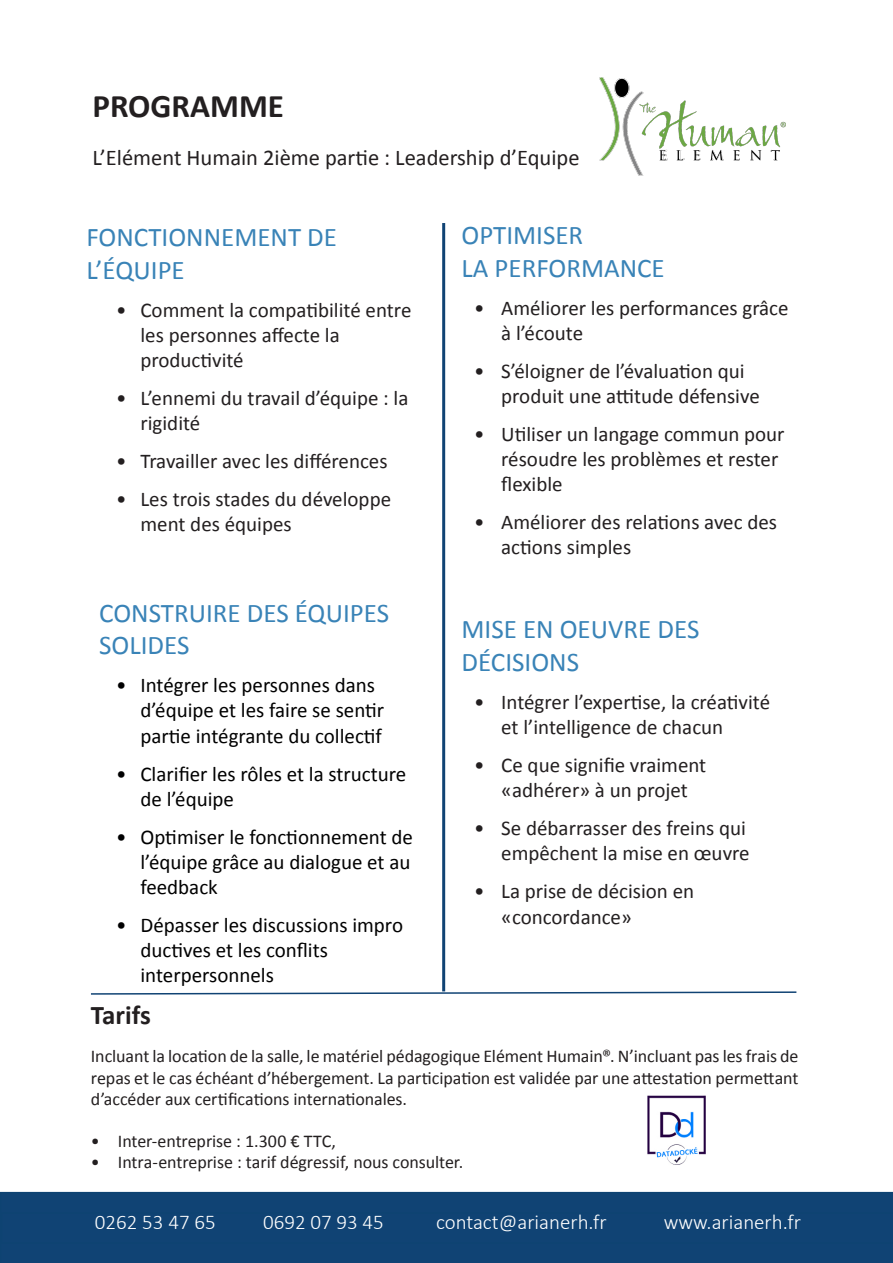
<style>
.page{position:relative;width:893px;height:1263px;background:#fff}
.page>*{position:absolute;margin:0;border:0;box-sizing:border-box;transform-origin:0 0}
.Corps_du_texte_-_gau{font:700 33px "Calibri";color:#231f20}
.t1{font:27px/32.4px "Calibri";color:#3983b7}
.Corps_du_texte_-_gau-2{font:700 27px "Calibri";color:#231f20}
.Corps_du_texte_-_gau-3{font:22.5px "Calibri";color:#231f20}
.t2{font:21px/25.2px "Calibri";color:#231f20}
.t3{font:21px/25.2px "Calibri";color:#000001}
.Liste_à_puces{font:300 21px "Calibri";color:#fff}
.Corps_du_texte_-_gau-4{font:18px/21.6px "Calibri";letter-spacing:-.005em;color:#231f20;text-align:justify}
</style>
<div class="page">
<div style="left:0;top:1192px;width:893px;height:71px;background:#104374"></div>
<div style="left:1px;top:1212px;width:892px;height:32px;background:#104374"></div>
<img style="left:600px;top:77px;width:185px;height:99px">
<img style="left:647px;top:1095px;width:59px;height:70px">
<hr style="left:442px;top:223px;width:3px;height:768px;background:#104374">
<svg style="left:91px;top:991px;width:706px;height:4px"></svg>
<p class="Corps_du_texte_-_gau" style="left:92px;top:83px;width:193px">PROGRAMME</p>
<p class="Corps_du_texte_-_gau-3" style="left:92px;top:142px;width:489px">L’Elément Humain 2ième partie : Leadership d’Equipe</p>
<p class="t1" style="left:86px;top:220px;width:252px">FONCTIONNEMENT DE<br>L’ÉQUIPE</p>
<p class="t2" style="left:140px;top:297px;width:272px;text-indent:-24px">• Comment la compatibilité entre les personnes affecte la productivité</p>
<p class="t2" style="left:140px;top:385px;width:270px;text-indent:-24px">• L’ennemi du travail d’équipe : la rigidité</p>
<p class="t2" style="left:116px;top:448px;width:273px">• Travailler avec les différences</p>
<p class="t2" style="left:140px;top:486px;width:252px;text-indent:-24px">• Les trois stades du développe ment des équipes</p>
<p class="t1" style="left:99px;top:596px;width:291px">CONSTRUIRE DES ÉQUIPES<br>SOLIDES</p>
<p class="t3" style="left:140px;top:672px;width:245px;text-indent:-24px">• Intégrer les personnes dans d’équipe et les faire se sentir partie intégrante du collectif</p>
<p class="t3" style="left:140px;top:760px;width:267px;text-indent:-24px">• Clarifier les rôles et la structure de l’équipe</p>
<p class="t3" style="left:140px;top:823px;width:274px;text-align:justify;text-indent:-24px">• Optimiser le fonctionnement de l’équipe grâce au dialogue et au feedback</p>
<p class="t3" style="left:140px;top:912px;width:264px;text-indent:-24px">• Dépasser les discussions impro ductives et les conflits interpersonnels</p>
<p class="t1" style="left:461px;top:218px;width:123px">OPTIMISER</p>
<p class="t1" style="left:461px;top:251px;width:205px">LA PERFORMANCE</p>
<p class="t2" style="left:501px;top:294px;width:289px;text-indent:-27px">• Améliorer les performances grâce à l’écoute</p>
<p class="t2" style="left:501px;top:358px;width:260px;text-indent:-27px">• S’éloigner de l’évaluation qui produit une attitude défensive</p>
<p class="t2" style="left:501px;top:421px;width:285px;text-indent:-27px">• Utiliser un langage commun pour résoudre les problèmes et rester flexible</p>
<p class="t2" style="left:501px;top:509px;width:277px;text-indent:-27px">• Améliorer des relations avec des actions simples</p>
<p class="t1" style="left:461px;top:612px;width:239px">MISE EN OEUVRE DES</p>
<p class="t1" style="left:461px;top:645px;width:119px">DÉCISIONS</p>
<p class="t2" style="left:501px;top:689px;width:270px;text-indent:-27px">• Intégrer l’expertise, la créativité et l’intelligence de chacun</p>
<p class="t2" style="left:474px;top:752px;width:234px;text-align:center">• Ce que signifie vraiment «adhérer» à un projet</p>
<p class="t2" style="left:474px;top:815px;width:277px;text-align:right">• Se débarrasser des freins qui empêchent la mise en œuvre</p>
<p class="t2" style="left:501px;top:878px;width:194px;text-indent:-27px">• La prise de décision en «concordance»</p>
<p class="Corps_du_texte_-_gau-2" style="left:91px;top:996px;width:61px">Tarifs</p>
<p class="Corps_du_texte_-_gau-4" style="left:91px;top:1045px;width:709px">Incluant la location de la salle, le matériel pédagogique Elément Humain®. N’incluant pas les frais de repas et le cas échéant d’hébergement. La participation est validée par une attestation permettant d’accéder aux certifications internationales.</p>
<p class="Corps_du_texte_-_gau-4" style="left:91px;top:1129px;width:246px">• Inter-entreprise : 1.300 € TTC,</p>
<p class="Corps_du_texte_-_gau-4" style="left:91px;top:1151px;width:374px">• Intra-entreprise : tarif dégressif, nous consulter.</p>
<p class="Liste_à_puces" style="left:95px;top:1209px;width:122px">0262 53 47 65</p>
<p class="Liste_à_puces" style="left:263px;top:1209px;width:122px">0692 07 93 45</p>
<p class="Liste_à_puces" style="left:436px;top:1209px;width:172px">contact@arianerh.fr</p>
<p class="Liste_à_puces" style="left:664px;top:1209px;width:139px">www.arianerh.fr</p>
</div>
